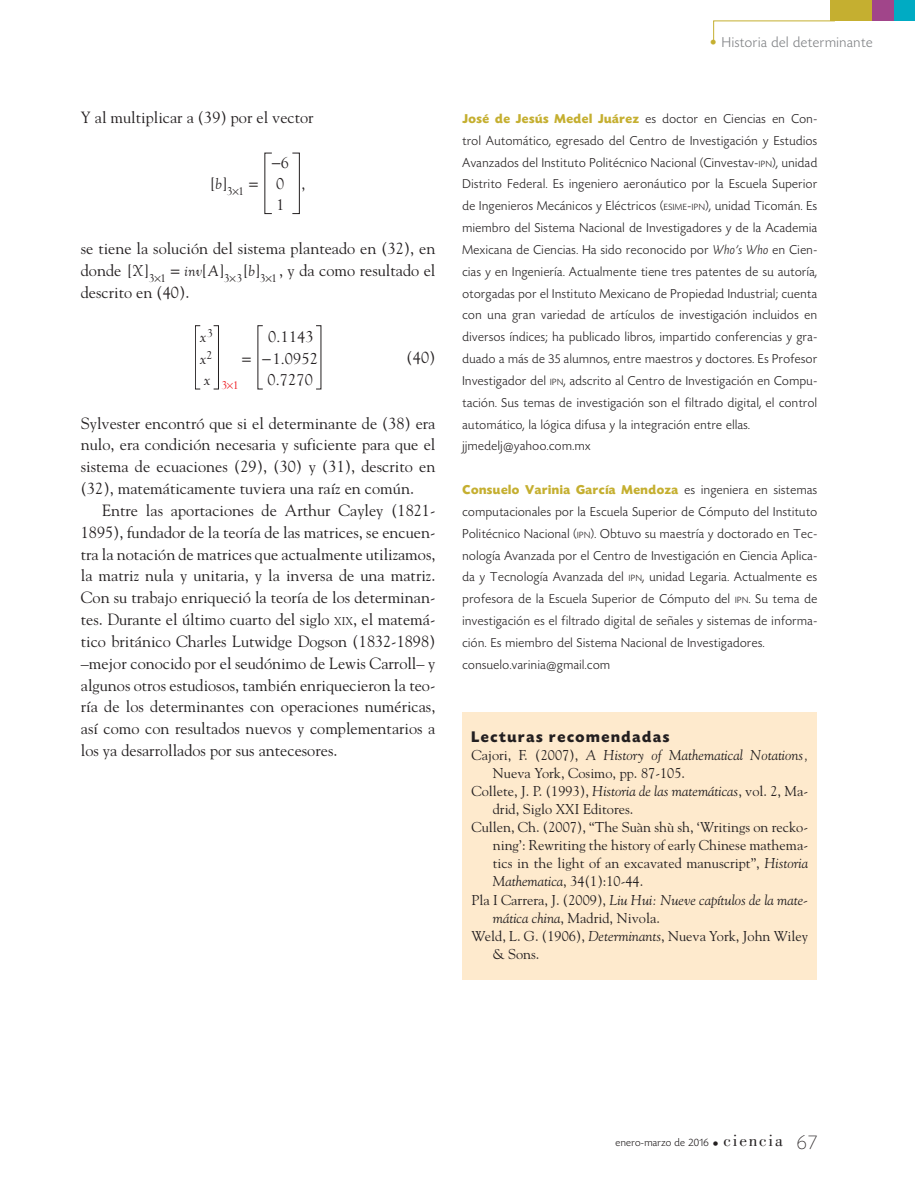
<style>
.page{position:relative;width:915px;height:1191px;background:#fff}
.page>*{position:absolute;margin:0;border:0;box-sizing:border-box;transform-origin:0 0}
.t1{font:16.2px/21.8px "Goudy";color:#231f20;text-align:justify}
.t2{font:16.2px/21.3px "Goudy Old Style T";letter-spacing:.015em;color:#231f20}
.t3{font:700 16.2px "Today HEF";letter-spacing:.1em;color:#231f20}
.t4{font:italic 16.2px/21.5px "Goudy Old Style T";color:#231f20}
.t5{font:300 15px "Today HEF";letter-spacing:.04em;color:#808285}
.t6{font:14.25px "Goudy";color:#231f20}
.t7{font:italic 14.25px "Goudy";color:#231f20}
.t8{font:300 13.5px/21.9px "Today HEF";letter-spacing:.04em;color:#231f20}
.t9{font:11.7px/21.9px "Goudy Old Style T";color:#231f20}
.t10{font:11.7px "Goudy Old Style T";color:#ee1d23}
.t11{font:300 11.25px "Today HEF";letter-spacing:.03em;color:#231f20}
.s1{font-style:italic}
.s2{font-family:"Goudy Old Style T"}
.s3{font-family:"Goudy Old Style T";font-style:italic}
.s4{font-style:normal}
.s5{font-size:11.4px}
.s6{color:#c5af30}
.s7{font-weight:700;color:#c5af30}
.s8{font-size:9.45px}
.s9{font-style:inherit}
.s10{font-weight:200;font-size:13.5px}
.s11{font-family:"Bodoni";font-weight:400;font-size:17.25px}
.s12{font-weight:200;font-size:21px}
</style>
<div class="page">
<div style="left:893px;top:0;width:21px;height:21px;background:#00abc3"></div>
<div style="left:829px;top:0;width:43px;height:21px;background:#c5af30"></div>
<div style="left:872px;top:0;width:21px;height:21px;background:#a1458a"></div>
<svg style="left:713px;top:20px;width:122px;height:22px"></svg>
<div style="left:462px;top:712px;width:354px;height:268px;background:#feeacd"></div>
<div style="left:213px;top:325px;width:6px;height:64px;border:1px solid #231f20"></div>
<div style="left:195px;top:325px;width:5px;height:64px;border:1px solid #231f20"></div>
<p class="t1" style="left:81px;top:106px;width:234px">Y al multiplicar a (39) por el vector</p>
<p class="t2" style="left:272px;top:152px;width:19px">−6</p>
<p class="t2" style="left:211px;top:173px;width:18px">[ ]<span class="s1">b</span></p>
<p class="t2" style="left:276px;top:173px;width:10px">0<br>1</p>
<p class="t2" style="left:301px;top:173px;width:5px">,</p>
<p class="t9" style="left:227px;top:180px;width:19px">3 1</p>
<p class="t1" style="left:81px;top:237px;width:356px">se tiene la solución del sistema planteado en (32), en donde <span class="s2">[ ]</span></p>
<p class="t4" style="left:208px;top:260px;width:12px">A</p>
<p class="t1" style="left:244px;top:259px;width:193px"><span class="s3">b</span><span class="s2">[ ]</span><sub>3</sub> <sub>1</sub> , y da como resultado el</p>
<p class="t4" style="left:132px;top:260px;width:12px">X</p>
<p class="t4" style="left:184px;top:260px;width:41px">inv<span class="s4">[ ]</span></p>
<p class="t9" style="left:149px;top:267px;width:19px">3 1</p>
<p class="t9" style="left:224px;top:267px;width:20px">3 3</p>
<p class="t1" style="left:81px;top:280px;width:110px">descrito en (40).</p>
<p class="t9" style="left:206px;top:322px;width:8px">3<br>2</p>
<p class="t4" style="left:200px;top:326px;width:11px">x x x</p>
<p class="t2" style="left:268px;top:326px;width:47px">0.1143</p>
<p class="t2" style="left:262px;top:348px;width:57px">−1.0952</p>
<p class="t1" style="left:406px;top:346px;width:30px">(40)</p>
<p class="t2" style="left:267px;top:369px;width:47px">0.7270</p>
<p class="t10" style="left:221px;top:379px;width:19px">3 1</p>
<p class="t1" style="left:81px;top:411px;width:356px">Sylvester encontró que si el determinante de (38) era nulo, era condición necesaria y suficiente para que el sistema de ecuaciones (29), (30) y (31), descrito en (32), matemáticamente tuviera una raíz en común.</p>
<p class="t1" style="left:81px;top:499px;width:356px;text-indent:21px">Entre las aportaciones de Arthur Cayley (1821- 1895), fundador de la teoría de las matrices, se encuen&shy;tra la notación de matrices que actualmente utilizamos, la matriz nula y unitaria, y la inversa de una matriz.<br>Con su trabajo enriqueció la teoría de los determinan&shy;tes. Durante el último cuarto del siglo <span class="s5">xix</span>, el matemá&shy;tico británico Charles Lutwidge Dogson (1832-1898) –mejor conocido por el seudónimo de Lewis Carroll– y algunos otros estudiosos, también enriquecieron la teo&shy;ría de los determinantes con operaciones numéricas, así como con resultados nuevos y complementarios a los ya desarrollados por sus antecesores.</p>
<p class="t5" style="left:709px;top:34px;width:164px"><span class="s6">•</span> Historia del determinante</p>
<p class="t8" style="left:462px;top:108px;width:356px"><span class="s7">José de Jesús Medel Juárez</span> es doctor en Ciencias en Con&shy;trol Automático, egresado del Centro de Investigación y Estudios Avanzados del Instituto Politécnico Nacional (Cinvestav-<span class="s8">IPN</span>), unidad Distrito Federal. Es ingeniero aeronáutico por la Escuela Superior de Ingenieros Mecánicos y Eléctricos (<span class="s8">ESIME</span>-<span class="s8">IPN</span>), unidad Ticomán. Es miembro del Sistema Nacional de Investigadores y de la Academia Mexicana de Ciencias. Ha sido reconocido por <span class="s1">Who’s Who</span> en Cien&shy;cias y en Ingeniería. Actualmente tiene tres patentes de su autoría, otorgadas por el Instituto Mexicano de Propiedad Industrial; cuenta con una gran variedad de artículos de investigación incluidos en diversos índices; ha publicado libros, impartido conferencias y gra&shy;duado a más de 35 alumnos, entre maestros y doctores. Es Profesor Investigador del <span class="s8">IPN</span>, adscrito al Centro de Investigación en Compu&shy;tación. Sus temas de investigación son el filtrado digital, el control automático, la lógica difusa y la integración entre ellas. jjmedelj@yahoo.com.mx</p>
<p class="t8" style="left:462px;top:479px;width:356px"><span class="s7">Consuelo Varinia García Mendoza</span> es ingeniera en sistemas computacionales por la Escuela Superior de Cómputo del Instituto Politécnico Nacional (<span class="s8">IPN</span>). Obtuvo su maestría y doctorado en Tec&shy;nología Avanzada por el Centro de Investigación en Ciencia Aplica&shy;da y Tecnología Avanzada del <span class="s8">IPN</span><span class="s9">,</span> unidad Legaria. Actualmente es profesora de la Escuela Superior de Cómputo del <span class="s8">IPN</span>. Su tema de investigación es el filtrado digital de señales y sistemas de informa&shy;ción. Es miembro del Sistema Nacional de Investigadores. consuelo.varinia@gmail.com</p>
<p class="t3" style="left:471px;top:729px;width:199px">Lecturas recomendadas</p>
<p class="t7" style="left:471px;top:747px;width:338px"><span class="s4">Cajori, F. (2007),</span> A History of Mathematical Notations,</p>
<p class="t6" style="left:492px;top:764px;width:194px">Nueva York, Cosimo, pp. 87-105.</p>
<p class="t6" style="left:471px;top:782px;width:338px">Collete, J. P. (1993), <span class="s1">Historia de las matemáticas</span>, vol. 2, Ma-</p>
<p class="t6" style="left:492px;top:800px;width:142px">drid, Siglo XXI Editores.</p>
<p class="t6" style="left:471px;top:818px;width:338px">Cullen, Ch. (2007), “The Suàn shù sh, ‘Writings on recko-</p>
<p class="t6" style="left:492px;top:836px;width:317px">ning’: Rewriting the history of early Chinese mathema-</p>
<p class="t6" style="left:492px;top:854px;width:317px">tics in the light of an excavated manuscript”, <span class="s1">Historia</span></p>
<p class="t6" style="left:492px;top:872px;width:152px"><span class="s1">Mathematica</span>, 34(1):10-44.</p>
<p class="t7" style="left:471px;top:891px;width:338px"><span class="s4">Pla I Carrera, J. (2009),</span> Liu Hui: Nueve capítulos de la mate-</p>
<p class="t6" style="left:492px;top:908px;width:169px"><span class="s1">mática china</span>, Madrid, Nivola.</p>
<p class="t6" style="left:471px;top:926px;width:338px">Weld, L. G. (1906), <span class="s1">Determinants</span>, Nueva York, John Wiley</p>
<p class="t6" style="left:492px;top:944px;width:48px">&amp; Sons.</p>
<p class="t11" style="left:615px;top:1136px;width:203px">enero-marzo de 2016 <span class="s10">•</span> <span class="s11">ciencia</span> <span class="s12">67</span></p>
</div>
